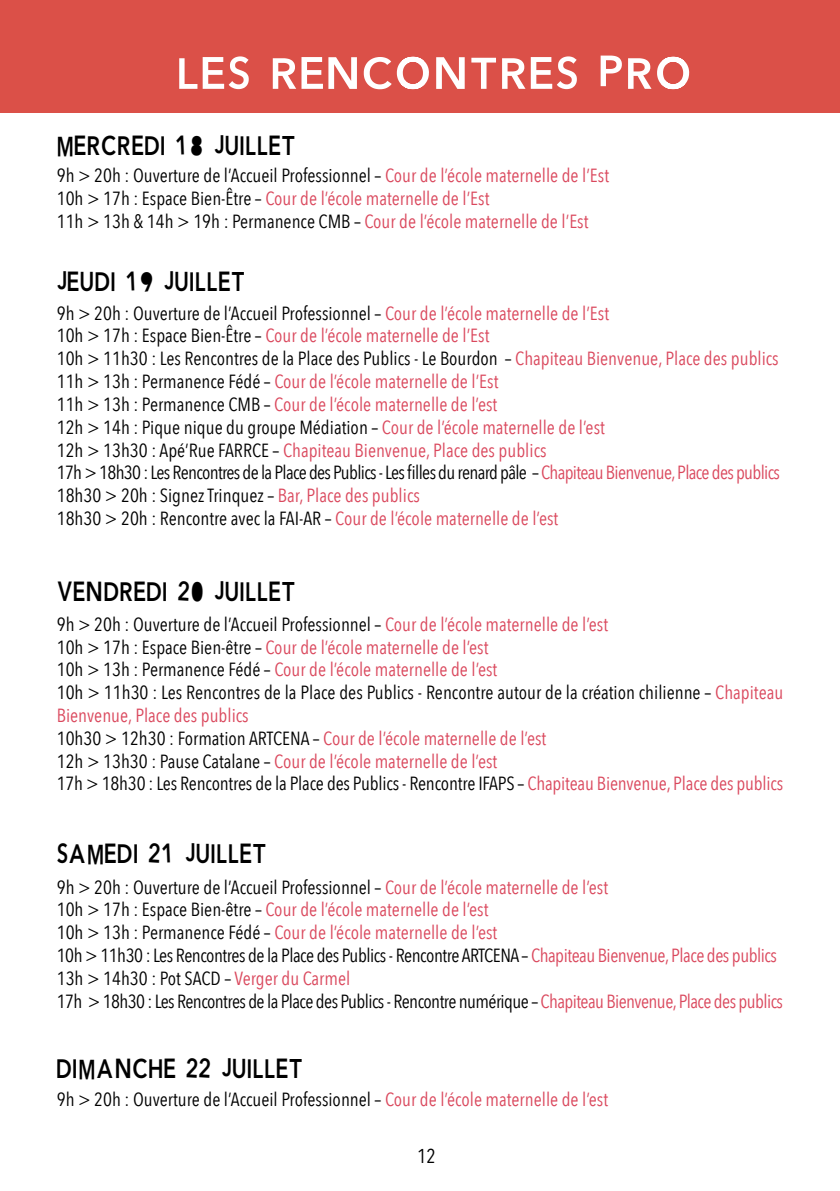
<style>
.page{position:relative;width:840px;height:1191px;background:#fff}
.page>*{position:absolute;margin:0;border:0;box-sizing:border-box;transform-origin:0 0}
.t1{font:72px "Cdl R2018";color:#fff}
.t2{font:44px "Cdl R2018";color:#000;scale:.8 1}
.t3{font:condensed 20px "Avenir Next LT Pro";color:#000}
.t4{font:condensed 19px/22.8px "Avenir Next LT Pro";color:#000}
.t5{font:condensed 19px/22.8px "Avenir Next LT Pro";letter-spacing:-.025em;color:#000}
.s1{color:#da485d}
</style>
<div class="page">
<div style="left:0;top:0;width:839px;height:112px;background:#db5048"></div>
<h1 class="t1" style="left:176px;top:22px;width:518px">les rencontres pro</h1>
<h2 class="t2" style="left:56px;top:114px;width:301px">mercredi 18 juillet</h2>
<p class="t4" style="left:57px;top:164px;width:553px">9h &gt; 20h : Ouverture de l’Accueil Professionnel – <span class="s1">Cour de l’école maternelle de l’Est<br></span>10h &gt; 17h : Espace Bien-Être – <span class="s1">Cour de l’école maternelle de l’Est<br></span>11h &gt; 13h &amp; 14h &gt; 19h : Permanence CMB – <span class="s1">Cour de l’école maternelle de l’Est</span></p>
<h2 class="t2" style="left:56px;top:250px;width:238px">jeudi 19 juillet</h2>
<p class="t4" style="left:57px;top:301px;width:724px">9h &gt; 20h : Ouverture de l’Accueil Professionnel – <span class="s1">Cour de l’école maternelle de l’Est<br></span>10h &gt; 17h : Espace Bien-Être – <span class="s1">Cour de l’école maternelle de l’Est<br></span>10h &gt; 11h30 : Les Rencontres de la Place des Publics - Le Bourdon – <span class="s1">Chapiteau Bienvenue, Place des publics </span>11h &gt; 13h : Permanence Fédé – <span class="s1">Cour de l’école maternelle de l’Est<br></span>11h &gt; 13h : Permanence CMB – <span class="s1">Cour de l’école maternelle de l’est<br></span>12h &gt; 14h : Pique nique du groupe Médiation – <span class="s1">Cour de l’école maternelle de l’est<br></span>12h &gt; 13h30 : Apé’Rue FARRCE – <span class="s1">Chapiteau Bienvenue, Place des publics<br></span>17h &gt; 18h30 : Les Rencontres de la Place des Publics - Les filles du renard pâle – <span class="s1">Chapiteau Bienvenue, Place des publics </span>18h30 &gt; 20h : Signez Trinquez – <span class="s1">Bar, Place des publics<br></span>18h30 &gt; 20h : Rencontre avec la FAI-AR – <span class="s1">Cour de l’école maternelle de l’est</span></p>
<h2 class="t2" style="left:56px;top:559px;width:301px">vendredi 20 juillet</h2>
<p class="t4" style="left:57px;top:612px;width:727px">9h &gt; 20h : Ouverture de l’Accueil Professionnel – <span class="s1">Cour de l’école maternelle de l’est<br></span>10h &gt; 17h : Espace Bien-être – <span class="s1">Cour de l’école maternelle de l’est<br></span>10h &gt; 13h : Permanence Fédé – <span class="s1">Cour de l’école maternelle de l’est<br></span>10h &gt; 11h30 : Les Rencontres de la Place des Publics - Rencontre autour de la création chilienne – <span class="s1">Chapiteau Bienvenue, Place des publics<br></span>10h30 &gt; 12h30 : Formation ARTCENA – <span class="s1">Cour de l’école maternelle de l’est<br></span>12h &gt; 13h30 : Pause Catalane – <span class="s1">Cour de l’école maternelle de l’est<br></span>17h &gt; 18h30 : Les Rencontres de la Place des Publics - Rencontre IFAPS – <span class="s1">Chapiteau Bienvenue, Place des publics</span></p>
<h2 class="t2" style="left:56px;top:822px;width:265px">samedi 21 juillet</h2>
<p class="t5" style="left:57px;top:875px;width:727px">9h &gt; 20h : Ouverture de l’Accueil Professionnel – <span class="s1">Cour de l’école maternelle de l’est<br></span>10h &gt; 17h : Espace Bien-être – <span class="s1">Cour de l’école maternelle de l’est<br></span>10h &gt; 13h : Permanence Fédé – <span class="s1">Cour de l’école maternelle de l’est<br></span>10h &gt; 11h30 : Les Rencontres de la Place des Publics - Rencontre ARTCENA – <span class="s1">Chapiteau Bienvenue, Place des publics </span>13h &gt; 14h30 : Pot SACD – <span class="s1">Verger du Carmel<br></span>17h &gt; 18h30 : Les Rencontres de la Place des Publics - Rencontre numérique – <span class="s1">Chapiteau Bienvenue, Place des publics</span></p>
<h2 class="t2" style="left:56px;top:1036px;width:310px">dimanche 22 juillet</h2>
<p class="t4" style="left:57px;top:1088px;width:552px">9h &gt; 20h : Ouverture de l’Accueil Professionnel – <span class="s1">Cour de l’école maternelle de l’est</span></p>
<p class="t3" style="left:417px;top:1144px;width:20px">12</p>
</div>
